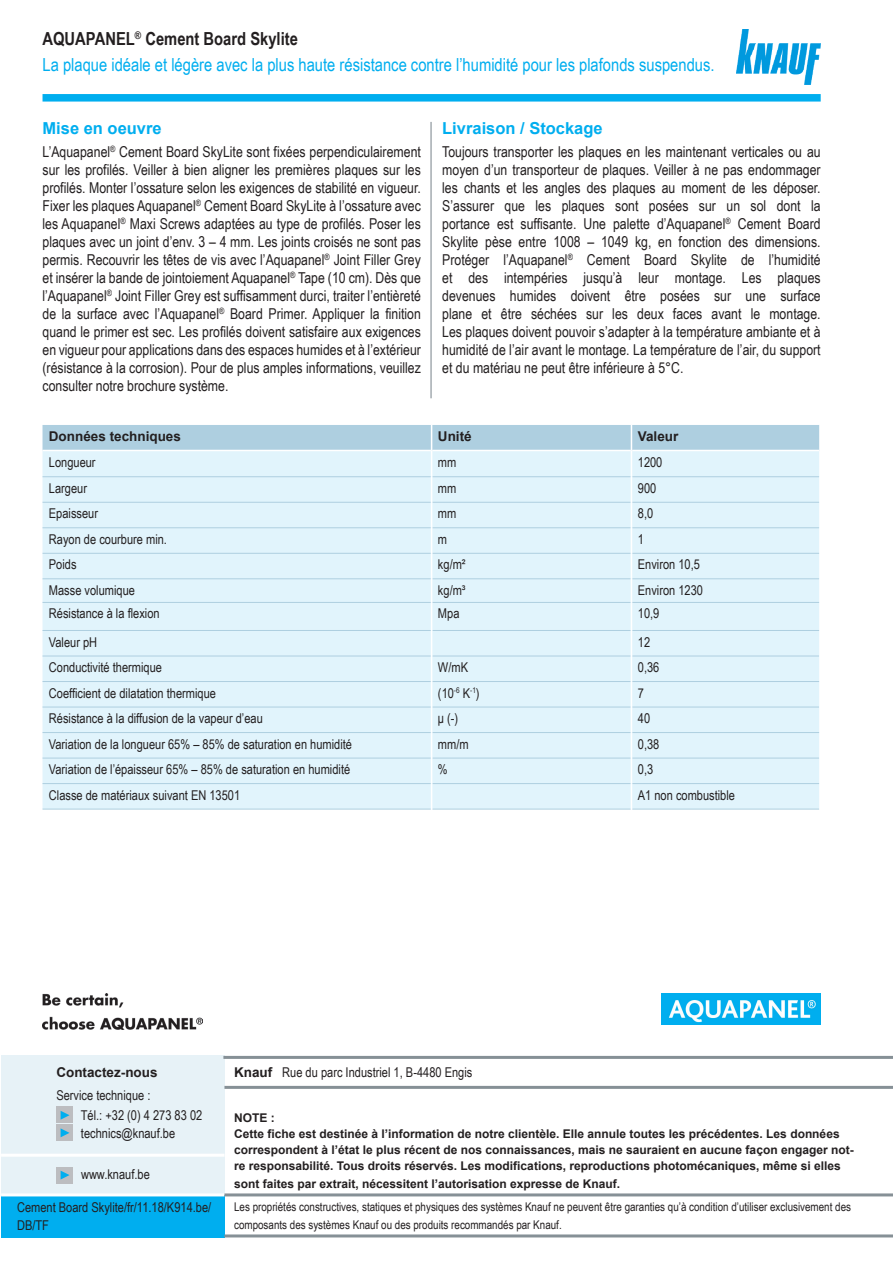
<style>
.page{position:relative;width:893px;height:1263px;background:#fff}
.page>*{position:absolute;margin:0;border:0;box-sizing:border-box;transform-origin:0 0}
.t1{font:18px "Arial Narrow";color:#00aeef}
.t2{font:700 18px "Arial Narrow";color:#231f20}
.Ue3_Beschreibung_11{font:700 16.5px "Arial";color:#00aeef}
.Ue4_Beschreibung_10{font:15px/18px "Arial Narrow";color:#231f20;text-align:justify}
.Tab_Text_TB{font:13.5px "Arial Narrow";color:#231f20}
.Tab_Kopf_TB{font:13.5px/18px "Arial Narrow";color:#231f20}
.Tab_Kopf_TB-2{font:700 13.5px "Arial";color:#231f20}
.Tab_Kopf_TB-3{font:700 12px/16px "Arial";color:#231f20}
.Tab_Kopf_TB-4{font:12px/18px "Arial Narrow";color:#231f20}
.s1{font-family:"Arial";font-weight:700}
</style>
<div class="page">
<div style="left:1px;top:1056px;width:223px;height:139px;background:#e7f2f7"></div>
<div style="left:1px;top:1195px;width:223px;height:42px;background:#00aeef"></div>
<hr style="left:1px;top:1154px;width:223px;height:3px;background:#fff">
<hr style="left:1px;top:1193px;width:223px;height:3px;background:#fff">
<hr style="left:223px;top:1056px;width:670px;height:3px;background:#869096">
<hr style="left:224px;top:1086px;width:669px;height:3px;background:#869096">
<hr style="left:224px;top:1193px;width:669px;height:3px;background:#869096">
<hr style="left:224px;top:1234px;width:669px;height:3px;background:#869096">
<div style="left:56px;top:1106px;width:16px;height:16px;background:#bcbdc0"></div>
<div style="left:56px;top:1125px;width:16px;height:16px;background:#bcbdc0"></div>
<div style="left:56px;top:1167px;width:16px;height:16px;background:#bcbdc0"></div>
<svg style="left:61px;top:1111px;width:9px;height:9px"></svg>
<svg style="left:61px;top:1128px;width:9px;height:9px"></svg>
<svg style="left:61px;top:1171px;width:9px;height:8px"></svg>
<img style="left:736px;top:30px;width:85px;height:54px">
<div style="left:43px;top:94px;width:778px;height:8px;background:#00aeef"></div>
<hr style="left:43px;top:809px;width:388px;height:1px;background:#aecfe0">
<hr style="left:432px;top:809px;width:199px;height:1px;background:#aecfe0">
<hr style="left:632px;top:809px;width:187px;height:1px;background:#aecfe0">
<svg style="left:43px;top:425px;width:776px;height:384px;background:#dcf0f9"></svg>
<hr style="left:430px;top:122px;width:2px;height:276px;background:#869096">
<img style="left:43px;top:993px;width:159px;height:36px">
<img style="left:661px;top:993px;width:160px;height:31px">
<p class="t2" style="left:43px;top:25px;width:257px">AQUAPANEL<sup>®</sup> Cement Board Skylite</p>
<p class="t1" style="left:43px;top:52px;width:673px">La plaque idéale et légère avec la plus haute résistance contre l’humidité pour les plafonds suspendus.</p>
<p class="Ue3_Beschreibung_11" style="left:43px;top:117px;width:121px">Mise en oeuvre</p>
<p class="Ue4_Beschreibung_10" style="left:43px;top:142px;width:380px">L’Aquapanel<sup>®</sup> Cement Board SkyLite sont fixées perpendiculairement sur les profilés. Veiller à bien aligner les premières plaques sur les profilés. Monter l’ossature selon les exigences de stabilité en vigueur.<br>Fixer les plaques Aquapanel<sup>®</sup> Cement Board SkyLite à l’ossature avec les Aquapanel<sup>®</sup> Maxi Screws adaptées au type de profilés. Poser les plaques avec un joint d’env. 3 – 4 mm. Les joints croisés ne sont pas permis. Recouvrir les têtes de vis avec l’Aquapanel<sup>®</sup> Joint Filler Grey et insérer la bande de jointoiement Aquapanel<sup>®</sup> Tape (10 cm). Dès que l’Aquapanel<sup>®</sup> Joint Filler Grey est suffisamment durci, traiter l’entièreté de la surface avec l’Aquapanel<sup>®</sup> Board Primer. Appliquer la finition quand le primer est sec. Les profilés doivent satisfaire aux exigences en vigueur pour applications dans des espaces humides et à l’extérieur (résistance à la corrosion). Pour de plus amples informations, veuillez consulter notre brochure système.</p>
<p class="Ue3_Beschreibung_11" style="left:442px;top:117px;width:162px">Livraison / Stockage</p>
<p class="Ue4_Beschreibung_10" style="left:442px;top:142px;width:380px">Toujours transporter les plaques en les maintenant verticales ou au moyen d’un transporteur de plaques. Veiller à ne pas endommager les chants et les angles des plaques au moment de les déposer.<br>S’assurer que les plaques sont posées sur un sol dont la portance est suffisante. Une palette d’Aquapanel<sup>®</sup> Cement Board Skylite pèse entre 1008 – 1049 kg, en fonction des dimensions.<br>Protéger l’Aquapanel<sup>®</sup> Cement Board Skylite de l’humidité et des intempéries jusqu’à leur montage. Les plaques devenues humides doivent être posées sur une surface plane et être séchées sur les deux faces avant le montage.<br>Les plaques doivent pouvoir s’adapter à la température ambiante et à humidité de l’air avant le montage. La température de l’air, du support et du matériau ne peut être inférieure à 5°C.</p>
<p class="Tab_Kopf_TB-2" style="left:49px;top:427px;width:134px">Données techniques</p>
<p class="Tab_Kopf_TB-2" style="left:438px;top:427px;width:35px">Unité</p>
<p class="Tab_Kopf_TB-2" style="left:638px;top:427px;width:42px">Valeur</p>
<p class="Tab_Text_TB" style="left:49px;top:453px;width:48px">Longueur</p>
<p class="Tab_Text_TB" style="left:438px;top:453px;width:20px">mm</p>
<p class="Tab_Text_TB" style="left:638px;top:453px;width:26px">1200</p>
<p class="Tab_Text_TB" style="left:49px;top:478px;width:40px">Largeur</p>
<p class="Tab_Text_TB" style="left:438px;top:478px;width:20px">mm</p>
<p class="Tab_Text_TB" style="left:638px;top:478px;width:20px">900</p>
<p class="Tab_Text_TB" style="left:49px;top:504px;width:51px">Epaisseur</p>
<p class="Tab_Text_TB" style="left:438px;top:504px;width:20px">mm</p>
<p class="Tab_Text_TB" style="left:638px;top:504px;width:17px">8,0</p>
<p class="Tab_Text_TB" style="left:49px;top:529px;width:120px">Rayon de courbure min.</p>
<p class="Tab_Text_TB" style="left:438px;top:529px;width:11px">m</p>
<p class="Tab_Text_TB" style="left:638px;top:529px;width:8px">1</p>
<p class="Tab_Text_TB" style="left:49px;top:555px;width:29px">Poids</p>
<p class="Tab_Text_TB" style="left:438px;top:555px;width:29px">kg/m²</p>
<p class="Tab_Text_TB" style="left:638px;top:555px;width:64px">Environ 10,5</p>
<p class="Tab_Text_TB" style="left:49px;top:580px;width:88px">Masse volumique</p>
<p class="Tab_Text_TB" style="left:438px;top:580px;width:29px">kg/m³</p>
<p class="Tab_Text_TB" style="left:638px;top:580px;width:67px">Environ 1230</p>
<p class="Tab_Text_TB" style="left:49px;top:604px;width:112px">Résistance à la flexion</p>
<p class="Tab_Text_TB" style="left:438px;top:604px;width:23px">Mpa</p>
<p class="Tab_Text_TB" style="left:638px;top:604px;width:23px">10,9</p>
<p class="Tab_Text_TB" style="left:49px;top:632px;width:50px">Valeur pH</p>
<p class="Tab_Text_TB" style="left:638px;top:632px;width:14px">12</p>
<p class="Tab_Text_TB" style="left:49px;top:657px;width:115px">Conductivité thermique</p>
<p class="Tab_Text_TB" style="left:438px;top:657px;width:32px">W/mK</p>
<p class="Tab_Text_TB" style="left:638px;top:657px;width:23px">0,36</p>
<p class="Tab_Text_TB" style="left:49px;top:683px;width:169px">Coefficient de dilatation thermique</p>
<p class="Tab_Text_TB" style="left:438px;top:683px;width:43px">(10<sup>-6</sup> K<sup>-1</sup>)</p>
<p class="Tab_Text_TB" style="left:638px;top:683px;width:8px">7</p>
<p class="Tab_Text_TB" style="left:49px;top:708px;width:215px">Résistance à la diffusion de la vapeur d’eau</p>
<p class="Tab_Text_TB" style="left:438px;top:708px;width:22px">μ (-)</p>
<p class="Tab_Text_TB" style="left:638px;top:708px;width:14px">40</p>
<p class="Tab_Text_TB" style="left:49px;top:734px;width:305px">Variation de la longueur 65% – 85% de saturation en humidité</p>
<p class="Tab_Text_TB" style="left:438px;top:734px;width:32px">mm/m</p>
<p class="Tab_Text_TB" style="left:638px;top:734px;width:23px">0,38</p>
<p class="Tab_Text_TB" style="left:49px;top:759px;width:303px">Variation de l’épaisseur 65% – 85% de saturation en humidité</p>
<p class="Tab_Text_TB" style="left:438px;top:759px;width:11px">%</p>
<p class="Tab_Text_TB" style="left:638px;top:759px;width:17px">0,3</p>
<p class="Tab_Text_TB" style="left:49px;top:785px;width:193px">Classe de matériaux suivant EN 13501</p>
<p class="Tab_Text_TB" style="left:638px;top:785px;width:99px">A1 non combustible</p>
<p class="Tab_Kopf_TB-2" style="left:56px;top:1063px;width:103px">Contactez-nous</p>
<p class="Tab_Kopf_TB" style="left:56px;top:1085px;width:96px">Service technique :</p>
<p class="Tab_Kopf_TB" style="left:81px;top:1105px;width:123px">Tél.: +32 (0) 4 273 83 02</p>
<p class="Tab_Kopf_TB" style="left:81px;top:1123px;width:96px">technics@knauf.be</p>
<p class="Tab_Kopf_TB" style="left:81px;top:1165px;width:70px">www.knauf.be</p>
<p class="Tab_Kopf_TB" style="left:17px;top:1197px;width:196px">Cement Board Skylite/fr/11.18/K914.be/<br>DB/TF</p>
<p class="Tab_Kopf_TB" style="left:234px;top:1063px;width:240px"><span class="s1">Knauf</span> Rue du parc Industriel 1, B-4480 Engis</p>
<p class="Tab_Kopf_TB-3" style="left:234px;top:1110px;width:621px">NOTE :<br>Cette fiche est destinée à l’information de notre clientèle. Elle annule toutes les précédentes. Les données correspondent à l’état le plus récent de nos connaissances, mais ne sauraient en aucune façon engager not&shy;re responsabilité. Tous droits réservés. Les modifications, reproductions photomécaniques, même si elles</p>
<p class="Tab_Kopf_TB-3" style="left:234px;top:1176px;width:388px">sont faites par extrait, nécessitent l’autorisation expresse de Knauf.</p>
<p class="Tab_Kopf_TB-4" style="left:234px;top:1197px;width:618px">Les propriétés constructives, statiques et physiques des systèmes Knauf ne peuvent être garanties qu’à condition d’utiliser exclusivement des composants des systèmes Knauf ou des produits recommandés par Knauf.</p>
</div>
